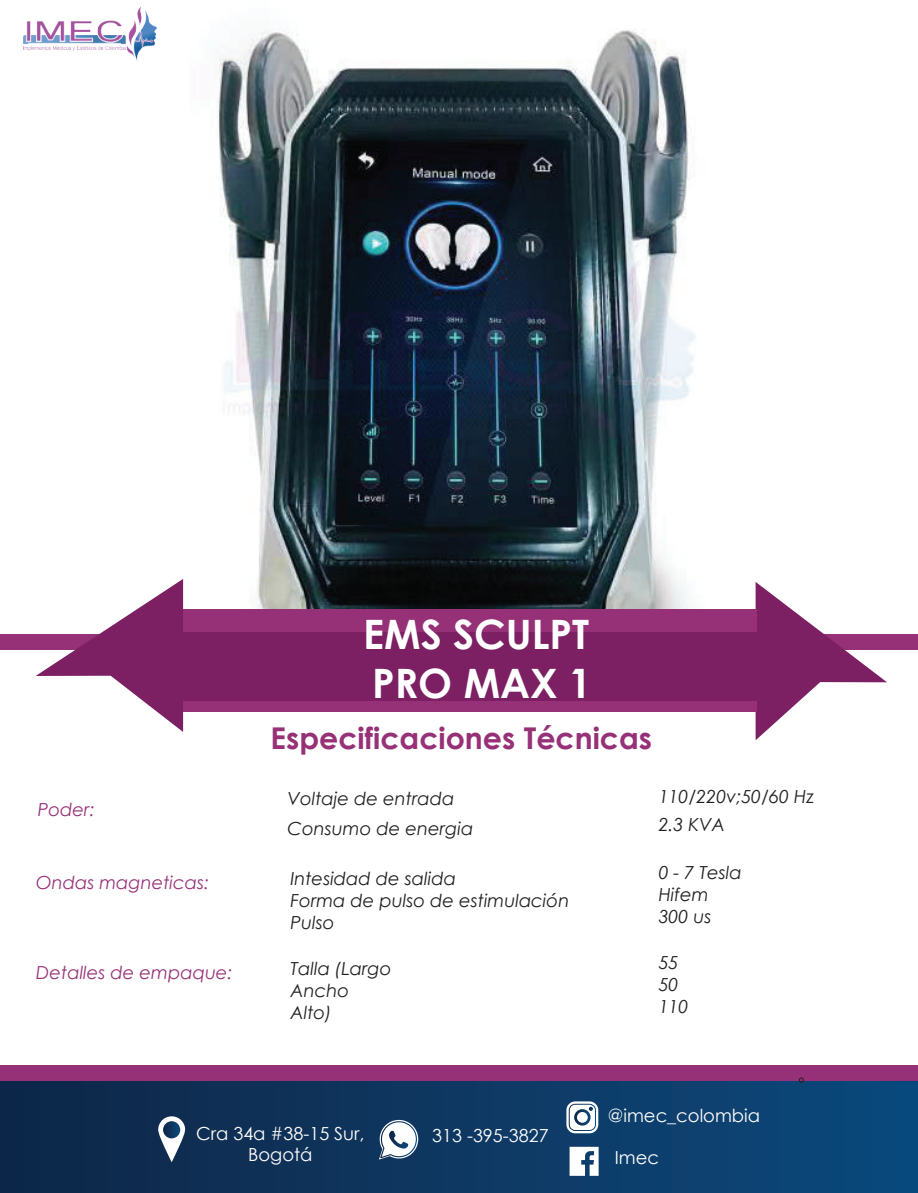
<style>
.page{position:relative;width:918px;height:1193px;background:#fff}
.page>*{position:absolute;margin:0;border:0;box-sizing:border-box;transform-origin:0 0}
.t1{font:700 40.5px/48.6px "Century Gothic";color:#fff}
.t2{font:700 30px "Century Gothic";color:#963177}
.t3{font:italic 18px/21.6px "Century Gothic";color:#231f20}
.t4{font:18px/21.6px "Century Gothic";color:#fff;text-align:center}
.t5{font:italic 18px "Century Gothic";color:#963177}
</style>
<div class="page">
<img style="left:183px;top:29px;width:573px;height:580px">
<svg style="left:0;top:1080px;width:918px;height:112px;background:#0e3762"></svg>
<img style="left:24px;top:6px;width:133px;height:56px">
<div style="left:0;top:634px;width:918px;height:16px;background:#963177"></div>
<div style="left:0;top:1065px;width:918px;height:15px;background:#963177"></div>
<svg style="left:756px;top:582px;width:131px;height:158px"></svg>
<div style="left:175px;top:609px;width:582px;height:103px;background:#963177"></div>
<div style="left:154px;top:632px;width:624px;height:69px;background:#7c2063"></div>
<svg style="left:36px;top:579px;width:147px;height:153px"></svg>
<svg style="left:158px;top:1115px;width:27px;height:47px"></svg>
<svg style="left:379px;top:1119px;width:39px;height:40px"></svg>
<svg style="left:570px;top:1146px;width:29px;height:29px"></svg>
<svg style="left:566px;top:1101px;width:32px;height:32px"></svg>
<div style="left:577px;top:1111px;width:11px;height:11px;background:#fff;border-radius:50%"></div>
<svg style="left:799px;top:1077px;width:5px;height:5px"></svg>
<h1 class="t1" style="left:363px;top:608px;width:230px">EMS SCULPT<br>PRO MAX 1</h1>
<p class="t5" style="left:38px;top:796px;width:58px">Poder:</p>
<p class="t5" style="left:36px;top:869px;width:174px">Ondas magneticas:</p>
<h2 class="t2" style="left:271px;top:715px;width:383px">Especificaciones Técnicas</h2>
<p class="t3" style="left:288px;top:783px;width:187px;line-height:30px">Voltaje de entrada<br>Consumo de energia</p>
<p class="t3" style="left:291px;top:867px;width:280px">Intesidad de salida<br>Forma de pulso de estimulación<br>Pulso</p>
<p class="t3" style="left:659px;top:781px;width:157px;line-height:28.5px">110/220v;50/60 Hz<br>2.3 KVA</p>
<p class="t3" style="left:659px;top:861px;width:85px">0 - 7 Tesla<br>Hifem<br>300 us</p>
<p class="t5" style="left:36px;top:959px;width:198px">Detalles de empaque:</p>
<p class="t3" style="left:291px;top:957px;width:103px">Talla (Largo<br>Ancho<br>Alto)</p>
<p class="t3" style="left:659px;top:951px;width:31px">55<br>50<br>110</p>
<p class="t4" style="left:196px;top:1122px;width:170px">Cra 34a #38-15 Sur,<br>Bogotá</p>
<p class="t4" style="left:432px;top:1124px;width:118px">313 -395-3827</p>
<p class="t4" style="left:608px;top:1104px;width:154px">@imec_colombia</p>
<p class="t4" style="left:615px;top:1146px;width:46px">Imec</p>
</div>
